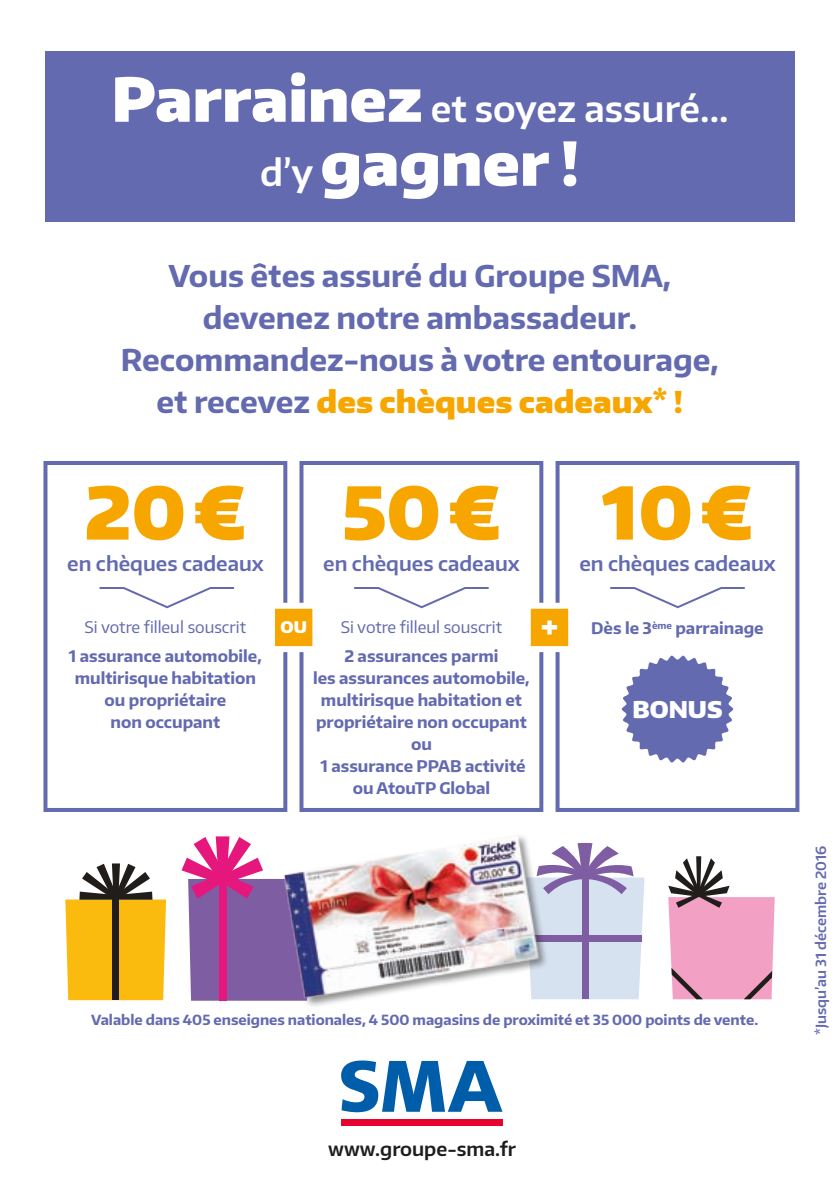
<style>
.page{position:relative;width:840px;height:1191px;background:#fff}
.page>*{position:absolute;margin:0;border:0;box-sizing:border-box;transform-origin:0 0}
.t1{font:900 72px "Encode Sans";color:#f7a600}
.t2{font:900 60px "Encode Sans";color:#fff}
.t3{font:600 36px "Encode Sans";color:#fff}
.t4{font:900 32px "Encode Sans";color:#fff}
.t5{font:700 30px/42px "Encode Sans";color:#636aaf;text-align:center}
.t6{font:900 23px "Encode Sans";color:#fff}
.t7{font:600 20px "Encode Sans";color:#636aaf}
.t8{font:600 19px "Encode Sans";color:#1d1d1b}
.t9{font:700 16px/22px "Encode Sans";color:#636aaf;text-align:center}
.t10{font:16px "Encode Sans";color:#636aaf}
.t11{font:900 16px "Encode Sans";color:#fff}
.t12{font:700 14px "Encode Sans";color:#636aaf}
.t13{font:600 14px "Encode Sans";color:#636aaf}
.s1{font-weight:900;font-size:60px}
.s2{font-weight:600;font-size:36px}
.s3{font-weight:900;color:#f7a600}
</style>
<div class="page">
<div style="left:555px;top:461px;width:244px;height:351px;border:4px solid #636aaf"></div>
<div style="left:299px;top:461px;width:244px;height:351px;border:4px solid #636aaf"></div>
<div style="left:43px;top:461px;width:244px;height:351px;border:4px solid #636aaf"></div>
<div style="left:45px;top:51px;width:749px;height:171px;background:#636aaf"></div>
<svg style="left:341px;top:1060px;width:161px;height:53px"></svg>
<div style="left:341px;top:1118px;width:161px;height:7px;background:#e4042e"></div>
<svg style="left:181px;top:836px;width:93px;height:164px"></svg>
<svg style="left:65px;top:863px;width:101px;height:137px"></svg>
<svg style="left:549px;top:843px;width:95px;height:156px;background:#c8c7e0"></svg>
<svg style="left:668px;top:856px;width:106px;height:143px"></svg>
<img style="left:274px;top:836px;width:275px;height:170px">
<svg style="left:99px;top:587px;width:136px;height:22px"></svg>
<svg style="left:354px;top:587px;width:135px;height:22px"></svg>
<svg style="left:610px;top:587px;width:135px;height:22px"></svg>
<svg style="left:621px;top:655px;width:111px;height:107px"></svg>
<div style="left:269px;top:603px;width:49px;height:49px;background:#f7a600;border:6px solid #fff"></div>
<div style="left:524px;top:603px;width:50px;height:49px;background:#f7a600;border:6px solid #fff"></div>
<h3 class="t3" style="left:111px;top:85px;width:618px"><span class="s1">Parrainez</span> et soyez assuré...</h3>
<h2 class="t2" style="left:260px;top:124px;width:321px"><span class="s2">d’y</span> gagner !</h2>
<h3 class="t5" style="left:121px;top:254px;width:599px">Vous êtes assuré du Groupe SMA, devenez notre ambassadeur.<br>Recommandez-nous à votre entourage, et recevez <span class="s3">des chèques cadeaux* !</span></h3>
<h1 class="t1" style="left:84px;top:465px;width:163px">20 €</h1>
<h1 class="t1" style="left:341px;top:465px;width:161px">50 €</h1>
<h1 class="t1" style="left:601px;top:465px;width:153px">10 €</h1>
<p class="t7" style="left:67px;top:550px;width:198px">en chèques cadeaux</p>
<p class="t7" style="left:323px;top:550px;width:198px">en chèques cadeaux</p>
<p class="t7" style="left:579px;top:550px;width:198px">en chèques cadeaux</p>
<p class="t10" style="left:85px;top:616px;width:163px">Si votre filleul souscrit</p>
<p class="t9" style="left:69px;top:644px;width:194px">1 assurance automobile, multirisque habitation ou propriétaire<br>non occupant</p>
<p class="t10" style="left:340px;top:616px;width:163px">Si votre filleul souscrit</p>
<p class="t9" style="left:313px;top:644px;width:218px">2 assurances parmi<br>les assurances automobile, multirisque habitation et propriétaire non occupant ou<br>1 assurance PPAB activité ou AtouTP Global</p>
<p class="t11" style="left:280px;top:616px;width:28px">OU</p>
<h3 class="t4" style="left:540px;top:606px;width:18px">+</h3>
<p class="t9" style="left:591px;top:616px;width:174px">Dès le 3<sup>ème</sup> parrainage</p>
<h3 class="t6" style="left:632px;top:694px;width:91px">BONUS</h3>
<p class="t12" style="left:91px;top:1011px;width:668px">Valable dans 405 enseignes nationales, 4 500 magasins de proximité et 35 000 points de vente.</p>
<p class="t13" style="left:811px;top:1035px;width:191px;rotate:-90deg">*Jusqu’au 31 décembre 2016</p>
<p class="t8" style="left:328px;top:1136px;width:189px">www.groupe-sma.fr</p>
</div>
